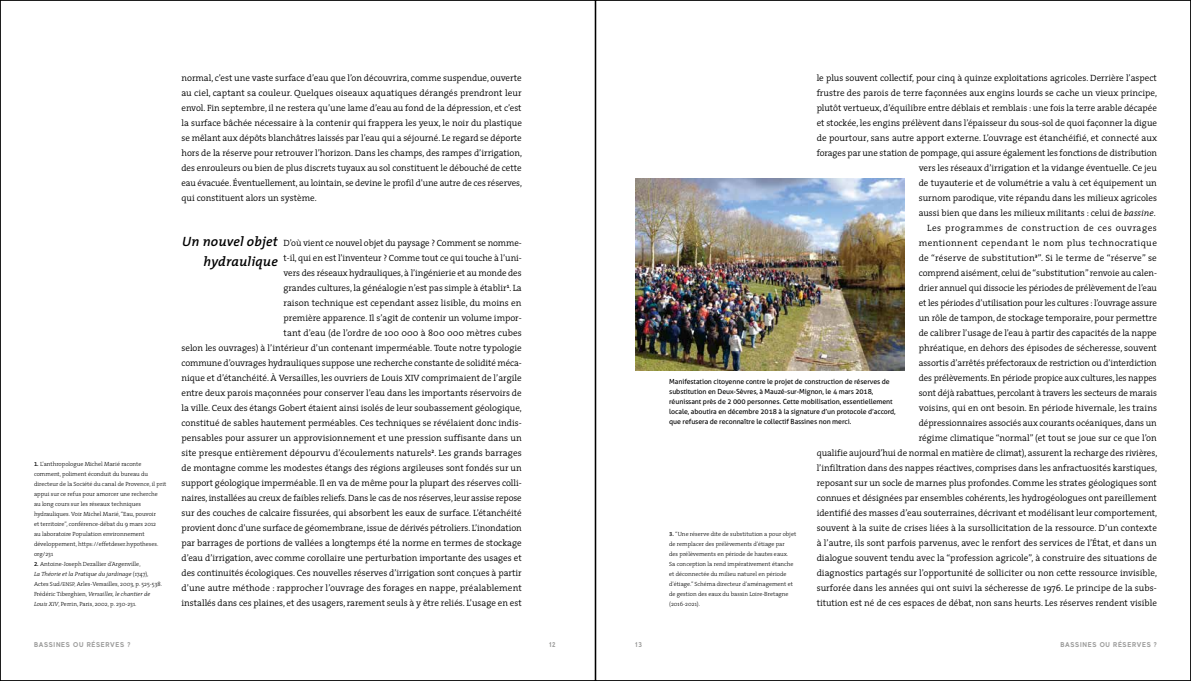
<style>
.page{position:relative;width:1191px;height:681px;background:#fff}
.page>*{position:absolute;margin:0;border:0;box-sizing:border-box;transform-origin:0 0}
.t1{font:italic 600 13.5px/20px "The Mix";letter-spacing:.015em;color:#000;text-align:right}
.t2{font:300 9.1px/15px "The Serif";color:#000;text-align:right}
.t3{font:7px/10px "Aller";letter-spacing:-.01em;color:#000}
.t4{font:700 7px "MADE Evolve Sans";letter-spacing:.1em;color:#9d9d9c}
.t5{font:300 6px/10px "The Serif";color:#000}
.s1{font-family:"The Sans B6";font-weight:600}
.s2{font-style:italic}
.s3{font-size:5.4px}
</style>
<div class="page">
<img style="left:635px;top:179px;width:269px;height:191px">
<p class="t5" style="left:34px;top:458px;width:134px"><span class="s1">1.</span> L’anthropologue Michel Marié raconte comment, poliment éconduit du bureau du directeur de la Société du canal de Provence, il prit appui sur ce refus pour amorcer une recherche<br>au long cours sur les réseaux techniques hydrauliques. Voir Michel Marié, “Eau, pouvoir<br>et territoire”, conférence-débat du 9 mars 2012<br>au laboratoire Population environnement développement, https://effetdeser.hypotheses. org/231</p>
<p class="t5" style="left:34px;top:558px;width:130px"><span class="s1">2.</span> Antoine-Joseph Dezallier d’Argenville,<br><span class="s2">La Théorie et la Pratique du jardinage</span> (1747), Actes Sud/<span class="s3">ENSP,</span> Arles-Versailles, 2003, p. 525-538.<br>Frédéric Tiberghien, <span class="s2">Versailles, le chantier de Louis XIV</span>, Perrin, Paris, 2002, p. 230-231.</p>
<p class="t2" style="left:181px;top:70px;width:342px;text-align:justify">normal, c’est une vaste surface d’eau que l’on découvrira, comme suspendue, ouverte au ciel, captant sa couleur. Quelques oiseaux aquatiques dérangés prendront leur envol. Fin septembre, il ne restera qu’une lame d’eau au fond de la dépression, et c’est la surface bâchée nécessaire à la contenir qui frappera les yeux, le noir du plastique se mêlant aux dépôts blanchâtres laissés par l’eau qui a séjourné. Le regard se déporte hors de la réserve pour retrouver l’horizon. Dans les champs, des rampes d’irrigation, des enrouleurs ou bien de plus discrets tuyaux au sol constituent le débouché de cette eau évacuée. Éventuellement, au lointain, se devine le profil d’une autre de ces réserves, qui constituent alors un système.</p>
<p class="t2" style="left:181px;top:235px;width:342px">D’où vient ce nouvel objet du paysage ? Comment se nomme-<br>t-il, qui en est l’inventeur ? Comme tout ce qui touche à l’uni-<br>vers des réseaux hydrauliques, à l’ingénierie et au monde des<br>grandes cultures, la généalogie n’est pas simple à établir<sup>1</sup>. La<br>raison technique est cependant assez lisible, du moins en<br>première apparence. Il s’agit de contenir un volume impor-<br>tant d’eau (de l’ordre de 100 000 à 800 000 mètres cubes<br>selon les ouvrages) à l’intérieur d’un contenant imperméable. Toute notre typologie commune d’ouvrages hydrauliques suppose une recherche constante de solidité méca&shy;nique et d’étanchéité. À Versailles, les ouvriers de Louis XIV comprimaient de l’argile entre deux parois maçonnées pour conserver l’eau dans les importants réservoirs de la ville. Ceux des étangs Gobert étaient ainsi isolés de leur soubassement géologique, constitué de sables hautement perméables. Ces techniques se révélaient donc indis&shy;pensables pour assurer un approvisionnement et une pression suffisante dans un site presque entièrement dépourvu d’écoulements naturels<sup>2</sup>. Les grands barrages de montagne comme les modestes étangs des régions argileuses sont fondés sur un support géologique imperméable. Il en va de même pour la plupart des réserves colli&shy;naires, installées au creux de faibles reliefs. Dans le cas de nos réserves, leur assise repose sur des couches de calcaire fissurées, qui absorbent les eaux de surface. L’étanchéité provient donc d’une surface de géomembrane, issue de dérivés pétroliers. L’inondation par barrages de portions de vallées a longtemps été la norme en termes de stockage d’eau d’irrigation, avec comme corollaire une perturbation importante des usages et des continuités écologiques. Ces nouvelles réserves d’irrigation sont conçues à partir d’une autre méthode : rapprocher l’ouvrage des forages en nappe, préalablement installés dans ces plaines, et des usagers, rarement seuls à y être reliés. L’usage en est</p>
<h1 class="t1" style="left:182px;top:231px;width:97px">Un nouvel objet hydraulique</h1>
<p class="t2" style="left:816px;top:70px;width:342px">le plus souvent collectif, pour cinq à quinze exploitations agricoles. Derrière l’aspect frustre des parois de terre façonnées aux engins lourds se cache un vieux principe, plutôt vertueux, d’équilibre entre déblais et remblais : une fois la terre arable décapée et stockée, les engins prélèvent dans l’épaisseur du sous-sol de quoi façonner la digue de pourtour, sans autre apport externe. L’ouvrage est étanchéifié, et connecté aux forages par une station de pompage, qui assure également les fonctions de distribution vers les réseaux d’irrigation et la vidange éventuelle. Ce jeu<br>de tuyauterie et de volumétrie a valu à cet équipement un<br>surnom parodique, vite répandu dans les milieux agricoles<br>aussi bien que dans les milieux militants : celui de <span class="s2">bassine</span>.<br>Les programmes de construction de ces ouvrages<br>mentionnent cependant le nom plus technocratique<br>de “réserve de substitution<sup>3</sup>”. Si le terme de “réserve” se<br>comprend aisément, celui de “substitution” renvoie au calen-<br>drier annuel qui dissocie les périodes de prélèvement de l’eau<br>et les périodes d’utilisation pour les cultures : l’ouvrage assure<br>un rôle de tampon, de stockage temporaire, pour permettre<br>de calibrer l’usage de l’eau à partir des capacités de la nappe<br>phréatique, en dehors des épisodes de sécheresse, souvent<br>assortis d’arrêtés préfectoraux de restriction ou d’interdiction<br>des prélèvements. En période propice aux cultures, les nappes<br>sont déjà rabattues, percolant à travers les secteurs de marais<br>voisins, qui en ont besoin. En période hivernale, les trains<br>dépressionnaires associés aux courants océaniques, dans un<br>régime climatique “normal” (et tout se joue sur ce que l’on<br>qualifie aujourd’hui de normal en matière de climat), assurent la recharge des rivières, l’infiltration dans des nappes réactives, comprises dans les anfractuosités karstiques, reposant sur un socle de marnes plus profondes. Comme les strates géologiques sont connues et désignées par ensembles cohérents, les hydrogéologues ont pareillement identifié des masses d’eau souterraines, décrivant et modélisant leur comportement, souvent à la suite de crises liées à la sursollicitation de la ressource. D’un contexte à l’autre, ils sont parfois parvenus, avec le renfort des services de l’État, et dans un dialogue souvent tendu avec la “profession agricole”, à construire des situations de diagnostics partagés sur l’opportunité de solliciter ou non cette ressource invisible, surforée dans les années qui ont suivi la sécheresse de 1976. Le principe de la subs&shy;titution est né de ces espaces de débat, non sans heurts. Les réserves rendent visible</p>
<p class="t3" style="left:669px;top:376px;width:228px">Manifestation citoyenne contre le projet de construction de réserves de substitution en Deux-Sèvres, à Mauzé-sur-Mignon, le 4 mars 2018, réunissant près de 2 000 personnes. Cette mobilisation, essentiellement locale, aboutira en décembre 2018 à la signature d’un protocole d’accord, que refusera de reconnaître le collectif Bassines non merci.</p>
<p class="t5" style="left:669px;top:528px;width:128px"><span class="s1">3.</span> “Une réserve dite de substitution a pour objet de remplacer des prélèvements d’étiage par<br>des prélèvements en période de hautes eaux.<br>Sa conception la rend impérativement étanche et déconnectée du milieu naturel en période d’étiage.” Schéma directeur d’aménagement et de gestion des eaux du bassin Loire-Bretagne (2016-2021).</p>
<p class="t4" style="left:34px;top:639px;width:98px">BASSINES OU RÉSERVES ?</p>
<p class="t4" style="left:549px;top:639px;width:8px">12</p>
<p class="t4" style="left:635px;top:639px;width:8px">13</p>
<p class="t4" style="left:1060px;top:639px;width:98px">BASSINES OU RÉSERVES ?</p>
</div>
